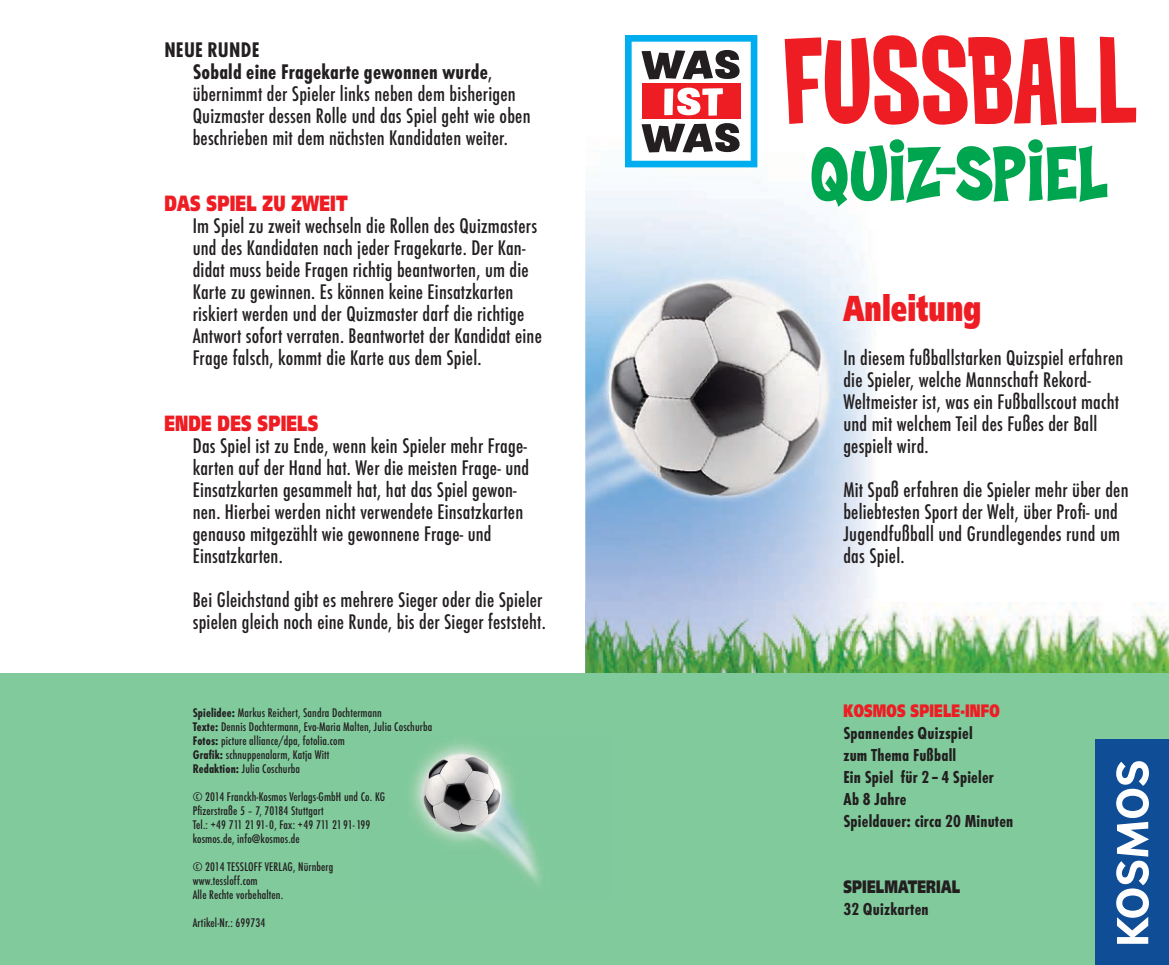
<style>
.page{position:relative;width:1169px;height:965px;background:#fff}
.page>*{position:absolute;margin:0;border:0;box-sizing:border-box;transform-origin:0 0}
.t1{font:124.8px "Coop Condensed";letter-spacing:-.005em;color:#ee1d23;scale:1.2 1}
.t2{font:800 79.2px "Coop";color:#00a54f}
.t3{font:900 36px "Frutiger";letter-spacing:.01em;color:#ee1d23;scale:.7 1}
.t4{font:500 condensed 22px/22px "Futura T";letter-spacing:.01em;color:#231f20}
.t5{font:900 22px "Frutiger";letter-spacing:.01em;color:#ee1d23;scale:.7 1}
.t6{font:700 condensed 18px/22px "Futura T";letter-spacing:.01em;color:#231f20}
.t7{font:900 18px "Frutiger";letter-spacing:.01em;color:#ee1d23;scale:.7 1}
.t8{font:900 18px "Frutiger";letter-spacing:.01em;color:#231f20;scale:.7 1}
.t9{font:500 condensed 13px/14px "Futura T";letter-spacing:.01em;color:#231f20}
.s1{font-weight:700}
</style>
<div class="page">
<img style="left:585px;top:123px;width:288px;height:479px">
<img style="left:585px;top:602px;width:583px;height:71px">
<div style="left:0;top:673px;width:1168px;height:292px;background:#80ca9c"></div>
<img style="left:411px;top:741px;width:130px;height:143px">
<div style="left:1095px;top:740px;width:73px;height:225px;background:#0f4d96"></div>
<svg style="left:1116px;top:761px;width:32px;height:183px"></svg>
<svg style="left:625px;top:35px;width:132px;height:132px"></svg>
<p class="t4" style="left:193px;top:38px;width:339px;text-indent:-28px"><span class="s1">NEUE RUNDE<br>Sobald eine Fragekarte gewonnen wurde</span>, übernimmt der Spieler links neben dem bisherigen Quizmaster dessen Rolle und das Spiel geht wie oben beschrieben mit dem nächsten Kandidaten weiter.</p>
<p class="t5" style="left:164px;top:190px;width:263px">DAS SPIEL ZU ZWEIT</p>
<p class="t4" style="left:193px;top:214px;width:350px">Im Spiel zu zweit wechseln die Rollen des Quizmasters und des Kandidaten nach jeder Fragekarte. Der Kan&shy;didat muss beide Fragen richtig beantworten, um die Karte zu gewinnen. Es können keine Einsatzkarten riskiert werden und der Quizmaster darf die richtige Antwort sofort verraten. Beantwortet der Kandidat eine Frage falsch, kommt die Karte aus dem Spiel.</p>
<p class="t5" style="left:164px;top:410px;width:221px">ENDE DES SPIELS</p>
<p class="t4" style="left:193px;top:434px;width:338px">Das Spiel ist zu Ende, wenn kein Spieler mehr Frage&shy;karten auf der Hand hat. Wer die meisten Frage- und Einsatzkarten gesammelt hat, hat das Spiel gewon&shy;nen. Hierbei werden nicht verwendete Einsatzkarten genauso mitgezählt wie gewonnene Frage- und Einsatzkarten.</p>
<p class="t4" style="left:193px;top:588px;width:354px">Bei Gleichstand gibt es mehrere Sieger oder die Spieler spielen gleich noch eine Runde, bis der Sieger feststeht.</p>
<p class="t9" style="left:193px;top:705px;width:241px"><span class="s1">Spielidee:</span> Markus Reichert, Sandra Dochtermann<br><span class="s1">Texte:</span> Dennis Dochtermann, Eva-Maria Malten, Julia Coschurba <span class="s1">Fotos:</span> picture alliance/dpa, fotolia.com<br><span class="s1">Grafik:</span> schnuppenalarm, Katja Witt<br><span class="s1">Redaktion:</span> Julia Coschurba</p>
<p class="t9" style="left:193px;top:789px;width:194px">© 2014 Franckh-Kosmos Verlags-GmbH und Co. KG Pfizerstraße 5 – 7, 70184 Stuttgart<br>Tel.: +49 711 2191-0, Fax: +49 711 2191-199 kosmos.de, info@kosmos.de</p>
<p class="t9" style="left:193px;top:859px;width:142px">© 2014 TESSLOFF VERLAG, Nürnberg www.tessloff.com<br>Alle Rechte vorbehalten.</p>
<p class="t9" style="left:193px;top:916px;width:74px">Artikel-Nr.: 699734</p>
<h1 class="t1" style="left:782px;top:19px;width:297px">FUSSBALL</h1>
<h2 class="t2" style="left:810px;top:131px;width:300px">QUIZ<sup>-</sup>SPIEL</h2>
<h3 class="t3" style="left:843px;top:286px;width:198px">Anleitung</h3>
<p class="t4" style="left:843px;top:346px;width:281px">In diesem fußballstarken Quizspiel erfahren die Spieler, welche Mannschaft Rekord-Weltmeister ist, was ein Fußballscout macht und mit welchem Teil des Fußes der Ball gespielt wird.</p>
<p class="t4" style="left:843px;top:478px;width:286px">Mit Spaß erfahren die Spieler mehr über den beliebtesten Sport der Welt, über Profi- und Jugendfußball und Grundlegendes rund um das Spiel.</p>
<p class="t7" style="left:843px;top:700px;width:225px">KOSMOS SPIELE-INFO</p>
<p class="t6" style="left:843px;top:722px;width:171px">Spannendes Quizspiel<br>zum Thema Fußball<br>Ein Spiel für 2 – 4 Spieler<br>Ab 8 Jahre<br>Spieldauer: circa 20 Minuten</p>
<p class="t8" style="left:843px;top:876px;width:168px">SPIELMATERIAL</p>
<p class="t6" style="left:843px;top:898px;width:87px">32 Quizkarten</p>
</div>
